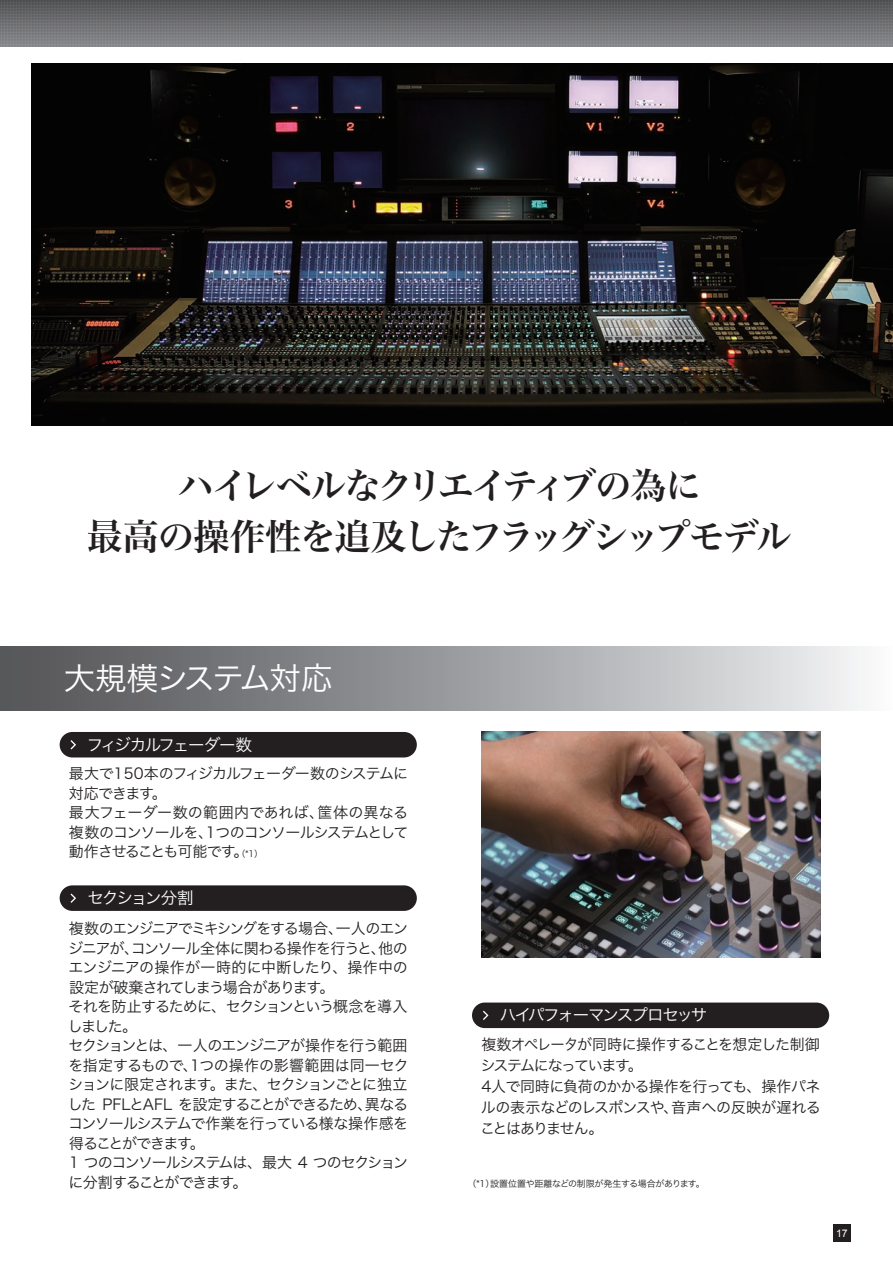
<style>
.page{position:relative;width:893px;height:1263px;background:#fff}
.page>*{position:absolute;margin:0;border:0;box-sizing:border-box;transform-origin:0 0}
.t1{font:36px/51px "Hira Min Pro W6";letter-spacing:-.065em;color:#231f20;text-align:center}
.t2{font:31.5px "Hira Kaku Pro W3";letter-spacing:-.05em;color:#fff}
.t3{font:16.5px "Hira Kaku Pro W3";letter-spacing:-.1em;color:#fff}
.t4{font:15px/19.5px "Hira Kaku Pro W3";letter-spacing:-.06em;color:#231f20}
.t5{font:10.5px "Arial";color:#fff}
.t6{font:9px "Hira Kaku Pro W3";letter-spacing:-.03em;color:#231f20}
.s1{font-size:8.7px}
</style>
<div class="page">
<div style="left:833px;top:1225px;width:17px;height:17px;background:#231f20"></div>
<img style="left:31px;top:64px;width:862px;height:361px">
<img style="left:481px;top:732px;width:339px;height:226px">
<div style="left:472px;top:1002px;width:357px;height:26px;background:#231f20;border-radius:13px"></div>
<svg style="left:483px;top:1011px;width:5px;height:9px"></svg>
<div style="left:0;top:646px;width:893px;height:65px;background:linear-gradient(to right,#4b4c50,#f1f2f4)"></div>
<div style="left:60px;top:732px;width:357px;height:25px;background:#231f20;border-radius:13px"></div>
<svg style="left:70px;top:740px;width:6px;height:9px"></svg>
<div style="left:60px;top:885px;width:357px;height:26px;background:#231f20;border-radius:13px"></div>
<svg style="left:70px;top:893px;width:6px;height:10px"></svg>
<div style="left:0;top:0;width:893px;height:47px;background:linear-gradient(to bottom,#555556,#8a8b8f)"></div>
<h1 class="t1" style="left:87px;top:457px;width:706px">ハイレベルなクリエイティブの為に<br>最高の操作性を追及したフラッグシップモデル</h1>
<h2 class="t2" style="left:64px;top:650px;width:270px">大規模システム対応</h2>
<p class="t3" style="left:87px;top:730px;width:167px">フィジカルフェーダー数</p>
<p class="t4" style="left:69px;top:763px;width:341px">最大で150本のフィジカルフェーダー数のシステムに対応できます。<br>最大フェーダー数の範囲内であれば、筐体の異なる複数のコンソールを、1つのコンソールシステムとして動作させることも可能です。<span class="s1">（*1）</span></p>
<p class="t3" style="left:87px;top:883px;width:108px">セクション分割</p>
<p class="t4" style="left:68px;top:917px;width:342px">複数のエンジニアでミキシングをする場合、一人のエンジニアが、コンソール全体に関わる操作を行うと、他のエンジニアの操作が一時的に中断したり、操作中の設定が破棄されてしまう場合があります。<br>それを防止するために、セクションという概念を導入しました。<br>セクションとは、一人のエンジニアが操作を行う範囲を指定するもので、1つの操作の影響範囲は同一セクションに限定されます。また、セクションごとに独立した PFLとAFL を設定することができるため、異なるコンソールシステムで作業を行っている様な操作感を得ることができます。<br>1 つのコンソールシステムは、最大 4 つのセクションに分割することができます。</p>
<p class="t3" style="left:500px;top:1000px;width:209px">ハイパフォーマンスプロセッサ</p>
<p class="t4" style="left:480px;top:1032px;width:342px;line-height:21px">複数オペレータが同時に操作することを想定した制御システムになっています。<br>4人で同時に負荷のかかる操作を行っても、操作パネルの表示などのレスポンスや、音声への反映が遅れることはありません。</p>
<p class="t6" style="left:467px;top:1176px;width:239px">（*1）設置位置や距離などの制限が発生する場合があります。</p>
<p class="t5" style="left:836px;top:1226px;width:13px">17</p>
</div>
